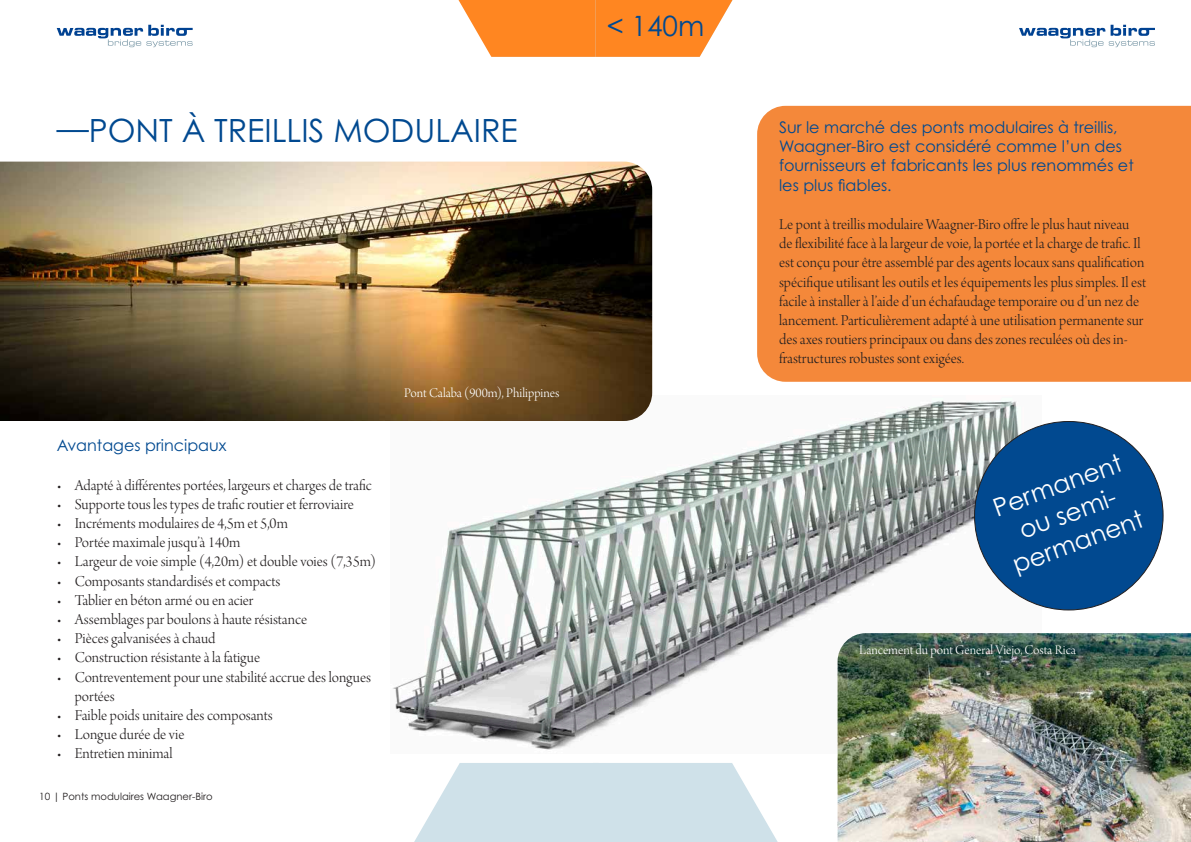
<style>
.page{position:relative;width:1191px;height:842px;background:#fff}
.page>*{position:absolute;margin:0;border:0;box-sizing:border-box;transform-origin:0 0}
.t1{font:32px "Century Gothic Pro";color:#014990}
.t2{font:28px "Century Gothic Pro";color:#014990}
.t3{font:25px/30px "Century Gothic Pro";color:#fff;text-align:center}
.t4{font:16px/19.2px "Arno Pro Light Display";color:#231f20}
.t5{font:16px/19.2px "Century Gothic Pro";color:#014990}
.t6{font:14px "Arno Pro Light Display";color:#fff}
.t7{font:10px "Century Gothic Pro";color:#231f20}
</style>
<div class="page">
<svg style="left:57px;top:25px;width:136px;height:22px"></svg>
<svg style="left:1019px;top:25px;width:136px;height:22px"></svg>
<svg style="left:414px;top:763px;width:364px;height:79px;background:#d5e4eb"></svg>
<div style="left:757px;top:106px;width:434px;height:276px;background:#f4883a"></div>
<img style="left:393px;top:400px;width:648px;height:350px">
<div style="left:974px;top:421px;width:189px;height:189px;background:#014990;border-radius:50%"></div>
<img style="left:837px;top:633px;width:354px;height:209px">
<img style="left:0;top:162px;width:652px;height:259px">
<svg style="left:458px;top:0;width:275px;height:57px;background:#fe953c"></svg>
<h2 class="t2" style="left:607px;top:9px;width:99px">&lt; 140m</h2>
<h1 class="t1" style="left:57px;top:111px;width:462px">—PONT À TREILLIS MODULAIRE</h1>
<p class="t5" style="left:779px;top:117px;width:356px">Sur le marché des ponts modulaires à treillis, Waagner-Biro est considéré comme l’un des fournisseurs et fabricants les plus renommés et les plus fiables.</p>
<p class="t4" style="left:779px;top:216px;width:368px">Le pont à treillis modulaire Waagner-Biro offre le plus haut niveau de flexibilité face à la largeur de voie, la portée et la charge de trafic. Il est conçu pour être assemblé par des agents locaux sans qualification spécifique utilisant les outils et les équipements les plus simples. Il est facile à installer à l’aide d’un échafaudage temporaire ou d’un nez de lancement. Particulièrement adapté à une utilisation permanente sur des axes routiers principaux ou dans des zones reculées où des in&shy;frastructures robustes sont exigées.</p>
<p class="t5" style="left:57px;top:436px;width:171px">Avantages principaux</p>
<p class="t4" style="left:57px;top:476px;width:317px">• Adapté à différentes portées, largeurs et charges de trafic</p>
<p class="t4" style="left:57px;top:495px;width:298px">• Supporte tous les types de trafic routier et ferroviaire</p>
<p class="t4" style="left:57px;top:515px;width:233px">• Incréments modulaires de 4,5m et 5,0m</p>
<p class="t4" style="left:57px;top:534px;width:185px">• Portée maximale jusqu’à 140m</p>
<p class="t4" style="left:57px;top:553px;width:321px">• Largeur de voie simple (4,20m) et double voies (7,35m)</p>
<p class="t4" style="left:57px;top:572px;width:225px">• Composants standardisés et compacts</p>
<p class="t4" style="left:57px;top:591px;width:198px">• Tablier en béton armé ou en acier</p>
<p class="t4" style="left:57px;top:611px;width:252px">• Assemblages par boulons à haute résistance</p>
<p class="t4" style="left:57px;top:630px;width:160px">• Pièces galvanisées à chaud</p>
<p class="t4" style="left:57px;top:649px;width:205px">• Construction résistante à la fatigue</p>
<p class="t4" style="left:75px;top:668px;width:298px;text-indent:-18px">• Contreventement pour une stabilité accrue des longues portées</p>
<p class="t4" style="left:57px;top:707px;width:218px">• Faible poids unitaire des composants</p>
<p class="t4" style="left:57px;top:726px;width:129px">• Longue durée de vie</p>
<p class="t4" style="left:57px;top:745px;width:117px">• Entretien minimal</p>
<p class="t7" style="left:39px;top:790px;width:175px">10 | Ponts modulaires Waagner-Biro</p>
<p class="t6" style="left:404px;top:385px;width:157px">Pont Calaba (900m), Philippines</p>
<h3 class="t3" style="left:987px;top:494px;width:139px;rotate:-20deg">Permanent ou semi&shy;permanent</h3>
<p class="t6" style="left:859px;top:642px;width:218px">Lancement du pont General Viejo, Costa Rica</p>
</div>
